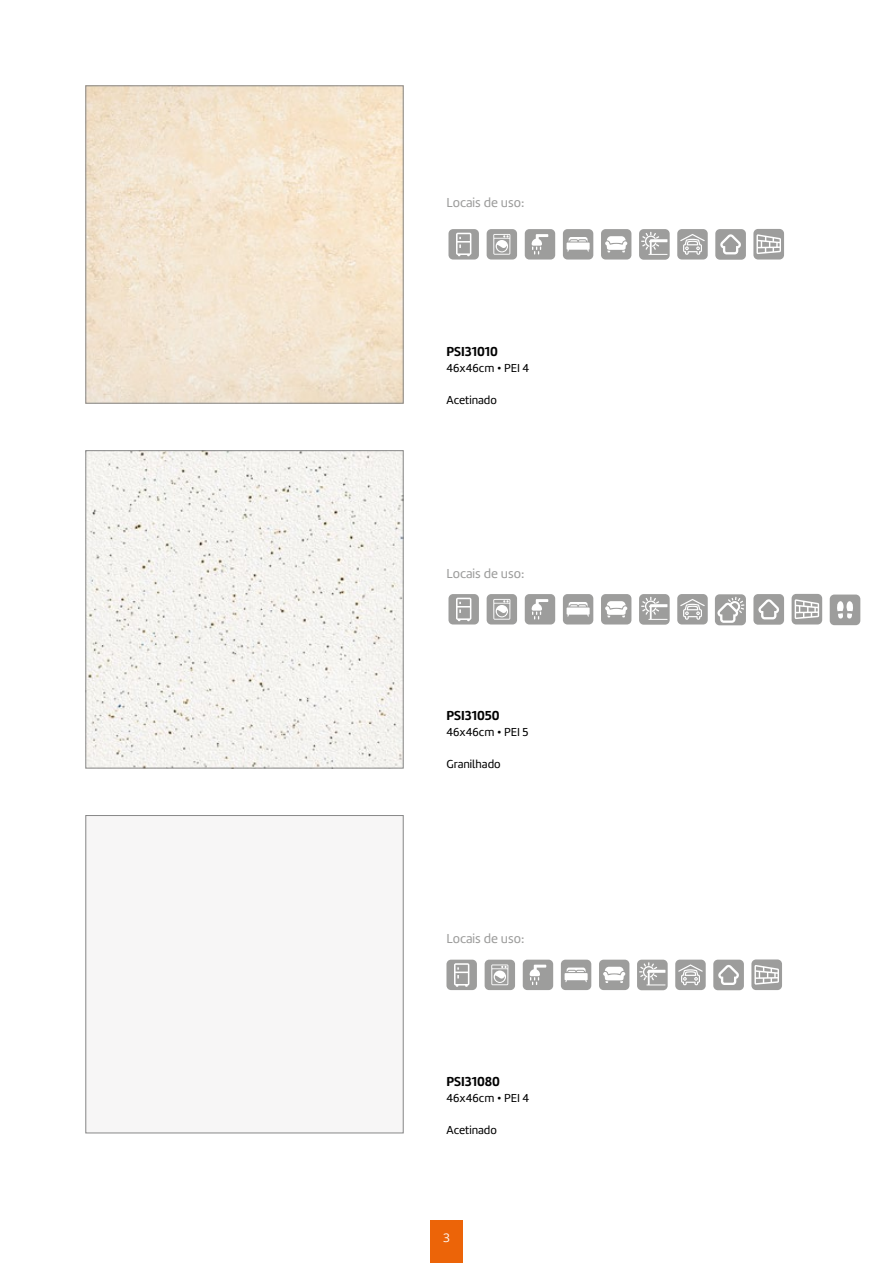
<style>
.page{position:relative;width:893px;height:1263px;background:#fff}
.page>*{position:absolute;margin:0;border:0;box-sizing:border-box;transform-origin:0 0}
.t1{font:13.5px "Amelia Basic";color:#9d9d9c}
.t2{font:13.5px "Amelia Basic Bold";color:#000}
.t3{font:12px "Amelia Basic";color:#000}
.t4{font:12px "Open Sans";color:#fff}
</style>
<div class="page">
<div style="left:430px;top:1220px;width:33px;height:43px;background:#ec6408"></div>
<img style="left:87px;top:87px;width:315px;height:315px">
<div style="left:85px;top:85px;width:319px;height:319px;border:1px solid #878787"></div>
<img style="left:87px;top:452px;width:315px;height:314px">
<div style="left:85px;top:450px;width:319px;height:318px;border:1px solid #878787"></div>
<div style="left:85px;top:815px;width:319px;height:318px;border:1px solid #878787"></div>
<svg style="left:525px;top:229px;width:30px;height:31px"></svg>
<svg style="left:523px;top:960px;width:30px;height:30px"></svg>
<svg style="left:525px;top:594px;width:30px;height:30px"></svg>
<svg style="left:601px;top:229px;width:30px;height:31px"></svg>
<svg style="left:599px;top:960px;width:30px;height:30px"></svg>
<svg style="left:601px;top:594px;width:30px;height:30px"></svg>
<svg style="left:563px;top:229px;width:30px;height:31px"></svg>
<svg style="left:561px;top:960px;width:30px;height:30px"></svg>
<svg style="left:563px;top:594px;width:30px;height:30px"></svg>
<svg style="left:448px;top:229px;width:31px;height:31px"></svg>
<svg style="left:446px;top:960px;width:31px;height:30px"></svg>
<svg style="left:448px;top:594px;width:31px;height:30px"></svg>
<svg style="left:487px;top:229px;width:30px;height:31px"></svg>
<svg style="left:485px;top:960px;width:30px;height:30px"></svg>
<svg style="left:487px;top:594px;width:30px;height:30px"></svg>
<svg style="left:639px;top:229px;width:31px;height:31px"></svg>
<svg style="left:637px;top:960px;width:31px;height:30px"></svg>
<svg style="left:639px;top:594px;width:31px;height:31px"></svg>
<svg style="left:677px;top:229px;width:31px;height:31px"></svg>
<svg style="left:675px;top:960px;width:31px;height:30px"></svg>
<svg style="left:677px;top:594px;width:31px;height:30px"></svg>
<svg style="left:715px;top:229px;width:31px;height:31px"></svg>
<svg style="left:713px;top:960px;width:31px;height:30px"></svg>
<svg style="left:753px;top:594px;width:31px;height:31px"></svg>
<svg style="left:753px;top:229px;width:31px;height:31px"></svg>
<svg style="left:751px;top:959px;width:31px;height:31px"></svg>
<svg style="left:792px;top:594px;width:30px;height:30px"></svg>
<svg style="left:830px;top:594px;width:30px;height:31px"></svg>
<svg style="left:715px;top:594px;width:31px;height:31px"></svg>
<p class="t1" style="left:446px;top:195px;width:79px">Locais de uso:</p>
<p class="t2" style="left:446px;top:343px;width:53px">PSI31010</p>
<p class="t3" style="left:446px;top:361px;width:84px">46x46cm • PEI 4</p>
<p class="t3" style="left:446px;top:393px;width:52px">Acetinado</p>
<p class="t1" style="left:446px;top:566px;width:79px">Locais de uso:</p>
<p class="t2" style="left:446px;top:708px;width:55px">PSI31050</p>
<p class="t3" style="left:446px;top:725px;width:84px">46x46cm • PEI 5</p>
<p class="t3" style="left:446px;top:757px;width:56px">Granilhado</p>
<p class="t1" style="left:446px;top:930px;width:79px">Locais de uso:</p>
<p class="t2" style="left:446px;top:1073px;width:55px">PSI31080</p>
<p class="t3" style="left:446px;top:1091px;width:84px">46x46cm • PEI 4</p>
<p class="t3" style="left:446px;top:1123px;width:52px">Acetinado</p>
<p class="t4" style="left:443px;top:1230px;width:8px">3</p>
</div>
